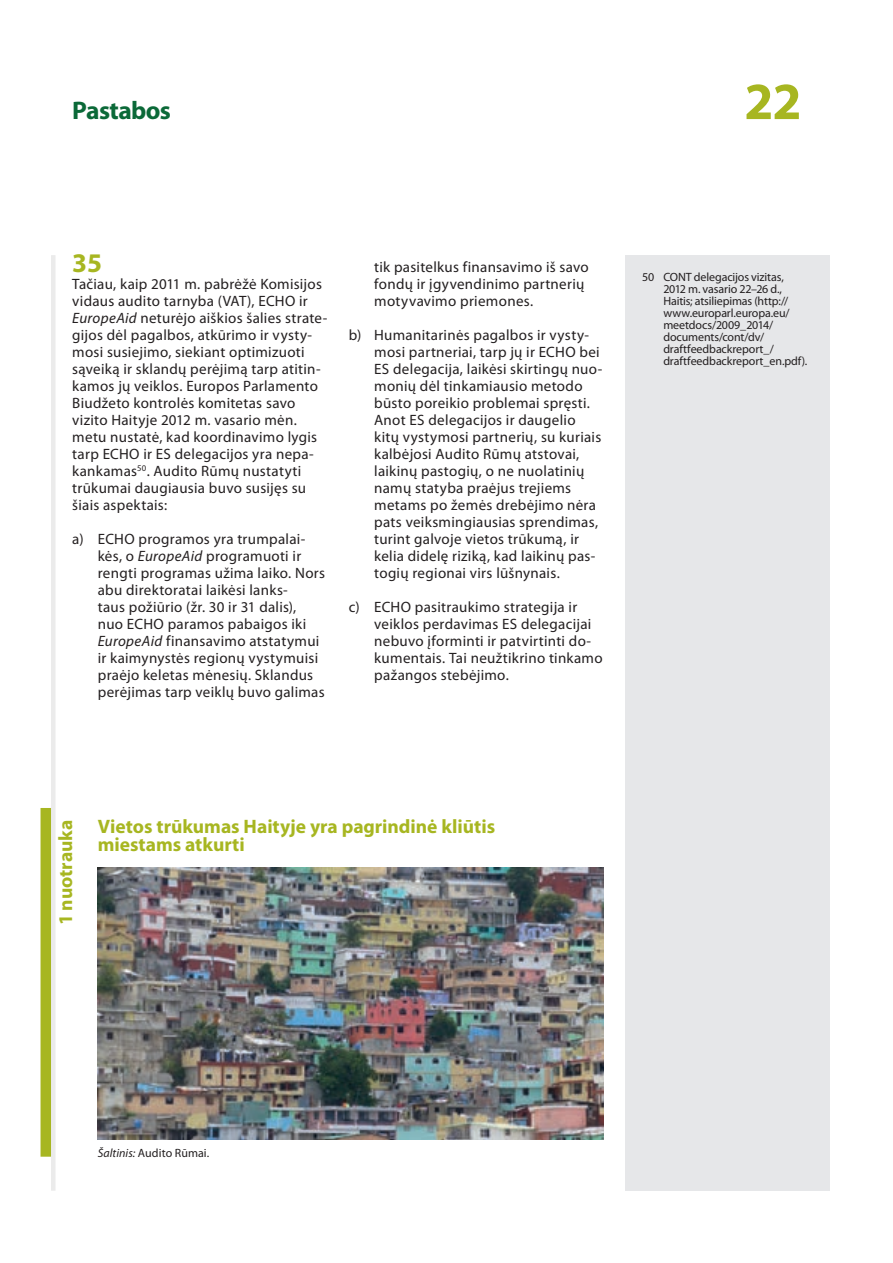
<style>
.page{position:relative;width:893px;height:1263px;background:#fff}
.page>*{position:absolute;margin:0;border:0;box-sizing:border-box;transform-origin:0 0}
.t1{font:700 52.5px "Myriad Pro";color:#a7b621}
.E_05_-_CHAP__1__TEXT{font:700 27px "Myriad Pro";color:#a7b621}
.t2{font:700 25.5px "Myriad Pro";letter-spacing:-.025em;color:#0b6938}
.F_02_-_BOX_TITRE_COL{font:700 19.5px/17px "Myriad Pro";color:#a7b621}
.F_01_-_GRAPHICS_NUME{font:700 19.5px "Myriad Pro";color:#a7b621}
.E_07_-_CHAP___a__TEX{font:15px/17px "Myriad Pro";letter-spacing:.02em;color:#231f20}
.E_05_-_CHAP__1__TEXT-2{font:15px/17px "Myriad Pro";letter-spacing:.02em;color:#231f20}
.E_08_-_CHAP__FOOTNOT{font:12px/12px "Myriad Pro";letter-spacing:-.01em;color:#231f20}
.F_07_-_SOURCE{font:12px "Myriad Pro";letter-spacing:.005em;color:#231f20}
.s1{font-style:italic}
</style>
<div class="page">
<div style="left:51px;top:255px;width:5px;height:936px;background:#ebebeb"></div>
<div style="left:625px;top:255px;width:204px;height:936px;background:#e6e7e9"></div>
<div style="left:41px;top:808px;width:10px;height:349px;background:#a7b621"></div>
<img style="left:98px;top:867px;width:506px;height:273px">
<h3 class="t2" style="left:72px;top:94px;width:100px">Pastabos</h3>
<h1 class="t1" style="left:744px;top:67px;width:59px">22</h1>
<p class="E_05_-_CHAP__1__TEXT" style="left:72px;top:245px;width:31px">35</p>
<p class="E_05_-_CHAP__1__TEXT-2" style="left:72px;top:275px;width:257px">Tačiau, kaip 2011 m. pabrėžė Komisijos vidaus audito tarnyba (VAT), ECHO ir <span class="s1">EuropeAid</span> neturėjo aiškios šalies strate&shy;gijos dėl pagalbos, atkūrimo ir vysty&shy;mosi susiejimo, siekiant optimizuoti sąveiką ir sklandų perėjimą tarp atitin&shy;kamos jų veiklos. Europos Parlamento Biudžeto kontrolės komitetas savo vizito Haityje 2012 m. vasario mėn. metu nustatė, kad koordinavimo lygis tarp ECHO ir ES delegacijos yra nepa&shy;kankamas<sup>50</sup>. Audito Rūmų nustatyti trūkumai daugiausia buvo susijęs su šiais aspektais:</p>
<p class="E_07_-_CHAP___a__TEX" style="left:98px;top:531px;width:229px;text-indent:-26px">a) ECHO programos yra trumpalai&shy;kės, o <span class="s1">EuropeAid</span> programuoti ir rengti programas užima laiko. Nors abu direktoratai laikėsi lanks-<br>taus požiūrio (žr. 30 ir 31 dalis), nuo ECHO paramos pabaigos iki <span class="s1">EuropeAid</span> finansavimo atstatymui ir kaimynystės regionų vystymuisi praėjo keletas mėnesių. Sklandus perėjimas tarp veiklų buvo galimas</p>
<p class="E_07_-_CHAP___a__TEX" style="left:374px;top:258px;width:216px">tik pasitelkus finansavimo iš savo fondų ir įgyvendinimo partnerių motyvavimo priemones.</p>
<p class="E_07_-_CHAP___a__TEX" style="left:374px;top:326px;width:230px;text-indent:-26px">b) Humanitarinės pagalbos ir vysty&shy;mosi partneriai, tarp jų ir ECHO bei ES delegacija, laikėsi skirtingų nuo&shy;monių dėl tinkamiausio metodo būsto poreikio problemai spręsti.<br>Anot ES delegacijos ir daugelio kitų vystymosi partnerių, su kuriais kalbėjosi Audito Rūmų atstovai, laikinų pastogių, o ne nuolatinių namų statyba praėjus trejiems metams po žemės drebėjimo nėra pats veiksmingiausias sprendimas, turint galvoje vietos trūkumą, ir kelia didelę riziką, kad laikinų pas&shy;togių regionai virs lūšnynais.</p>
<p class="E_07_-_CHAP___a__TEX" style="left:374px;top:599px;width:230px;text-indent:-26px">c) ECHO pasitraukimo strategija ir veiklos perdavimas ES delegacijai nebuvo įforminti ir patvirtinti do&shy;kumentais. Tai neužtikrino tinkamo pažangos stebėjimo.</p>
<p class="E_08_-_CHAP__FOOTNOT" style="left:663px;top:271px;width:146px;text-indent:-21px">50 CONT delegacijos vizitas,<br>2012 m. vasario 22–26 d.,<br>Haitis; atsiliepimas (http:// www.europarl.europa.eu/ meetdocs/2009_2014/ documents/cont/dv/ draftfeedbackreport_/ draftfeedbackreport_en.pdf).</p>
<p class="F_01_-_GRAPHICS_NUME" style="left:53px;top:925px;width:107px;rotate:-90deg">1 nuotrauka</p>
<p class="F_02_-_BOX_TITRE_COL" style="left:98px;top:818px;width:399px">Vietos trūkumas Haityje yra pagrindinė kliūtis miestams atkurti</p>
<p class="F_07_-_SOURCE" style="left:98px;top:1145px;width:113px"><span class="s1">Šaltinis:</span> Audito Rūmai.</p>
</div>
